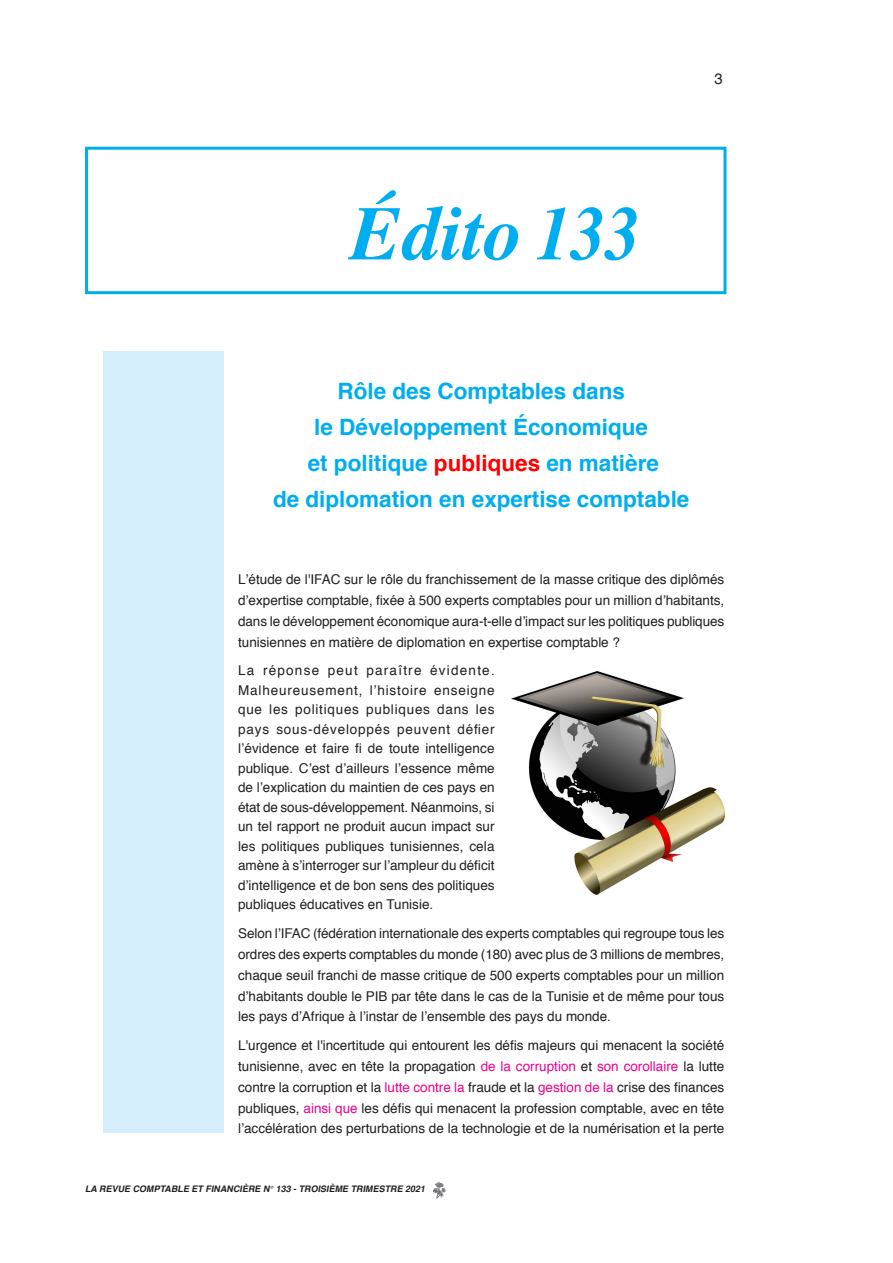
<style>
.page{position:relative;width:893px;height:1263px;background:#fff}
.page>*{position:absolute;margin:0;border:0;box-sizing:border-box;transform-origin:0 0}
.t1{font:italic 700 76.5px "Times";color:#00aeef}
.Default{font:700 22.5px "Helvetica";color:#00aeef}
.t2{font:15px "Helvetica";color:#231f20}
.t3{font:13.5px/19.5px "Helvetica";color:#231f20;text-align:justify}
.t4{font:italic 700 9px "Helvetica";color:#231f20}
.s1{color:#f00}
.s2{color:#ed028c}
.s3{font-weight:400}
</style>
<div class="page">
<img style="left:433px;top:1182px;width:12px;height:17px">
<div style="left:85px;top:147px;width:641px;height:147px;border:3px solid #00aeef"></div>
<div style="left:103px;top:351px;width:120px;height:781px;background:#d4effb"></div>
<img style="left:512px;top:672px;width:212px;height:222px">
<p class="t1" style="left:350px;top:162px;width:291px">Édito 133</p>
<p class="t2" style="left:714px;top:67px;width:10px">3</p>
<p class="Default" style="left:337px;top:372px;width:289px">Rôle des Comptables dans</p>
<p class="Default" style="left:314px;top:408px;width:335px">le Développement Économique</p>
<p class="Default" style="left:308px;top:444px;width:353px">et politique <span class="s1">publiques</span> en matière</p>
<p class="Default" style="left:273px;top:480px;width:418px">de diplomation en expertise comptable</p>
<p class="t3" style="left:238px;top:569px;width:488px;line-height:21px">L’étude de l'IFAC sur le rôle du franchissement de la masse critique des diplômés d’expertise comptable, fixée à 500 experts comptables pour un million d’habitants, dans le développement économique aura-t-elle d’impact sur les politiques publiques tunisiennes en matière de diplomation en expertise comptable ?</p>
<p class="t3" style="left:238px;top:661px;width:258px">La réponse peut paraître évidente.<br>Malheureusement, l’histoire enseigne que les politiques publiques dans les pays sous-développés peuvent défier l’évidence et faire fi de toute intelligence publique. C’est d’ailleurs l’essence même de l’explication du maintien de ces pays en état de sous-développement. Néanmoins, si un tel rapport ne produit aucun impact sur les politiques publiques tunisiennes, cela amène à s’interroger sur l’ampleur du déficit d’intelligence et de bon sens des politiques publiques éducatives en Tunisie.</p>
<p class="t3" style="left:238px;top:924px;width:488px;line-height:20.7px">Selon l’IFAC (fédération internationale des experts comptables qui regroupe tous les ordres des experts comptables du monde (180) avec plus de 3 millions de membres, chaque seuil franchi de masse critique de 500 experts comptables pour un million d’habitants double le PIB par tête dans le cas de la Tunisie et de même pour tous les pays d’Afrique à l’instar de l’ensemble des pays du monde.</p>
<p class="t3" style="left:238px;top:1036px;width:488px;line-height:20.7px">L'urgence et l'incertitude qui entourent les défis majeurs qui menacent la société tunisienne, avec en tête la propagation <span class="s2">de la corruption</span> et <span class="s2">son corollaire</span> la lutte contre la corruption et la <span class="s2">lutte contre la</span> fraude et la <span class="s2">gestion de la</span> crise des finances publiques, <span class="s2">ainsi que</span> les défis qui menacent la profession comptable, avec en tête l’accélération des perturbations de la technologie et de la numérisation et la perte</p>
<p class="t4" style="left:85px;top:1182px;width:344px">LA REVUE COMPTABLE ET FINANCIÈRE N<span class="s3">°</span>133 -TROISIÈME TRIMESTRE 2021</p>
</div>
